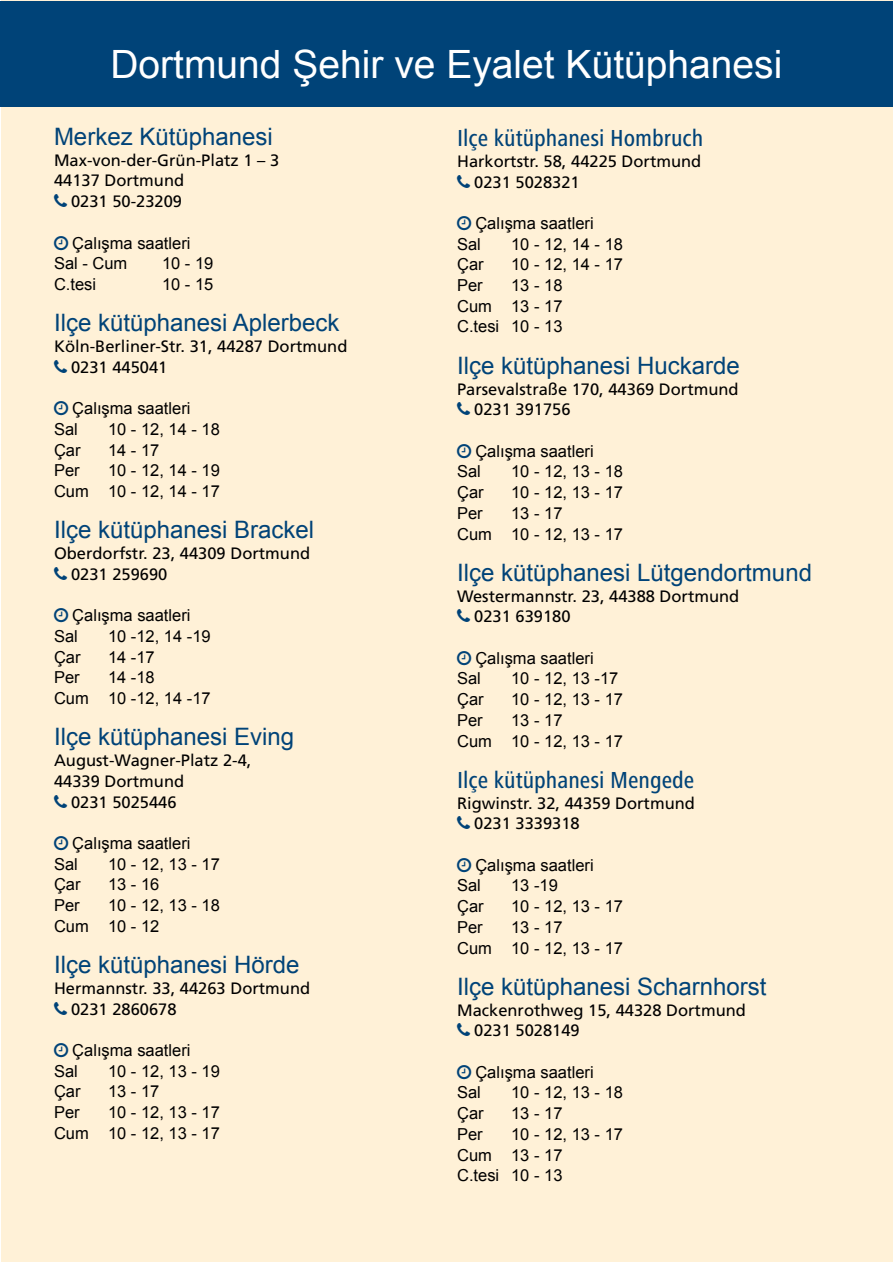
<style>
.page{position:relative;width:893px;height:1263px;background:#fff}
.page>*{position:absolute;margin:0;border:0;box-sizing:border-box;transform-origin:0 0}
.t1{font:39px "Arial";color:#fff}
.t2{font:24px "Arial";color:#004378}
.t3{font:500 condensed 24px "Frutiger Next LT";color:#004378}
.t4{font:16.5px/20.7px "Arial";color:#000}
.t5{font:16.5px/20.7px "Frutiger";color:#000}
</style>
<div class="page">
<div style="left:1px;top:1px;width:891px;height:1261px;background:#fff1d7"></div>
<div style="left:0;top:1px;width:893px;height:105px;background:#004378"></div>
<h1 class="t1" style="left:110px;top:38px;width:673px">Dortmund Şehir ve Eyalet Kütüphanesi</h1>
<h2 class="t2" style="left:54px;top:121px;width:220px">Merkez Kütüphanesi</h2>
<p class="t5" style="left:54px;top:149px;width:227px">Max-von-der-Grün-Platz 1 – 3</p>
<p class="t5" style="left:54px;top:170px;width:132px">44137 Dortmund</p>
<p class="t5" style="left:71px;top:191px;width:112px">0231 50-23209</p>
<p class="t4" style="left:54px;top:233px;width:138px;text-indent:18px">Çalışma saatleri<br>Sal - Cum</p>
<p class="t4" style="left:162px;top:253px;width:53px">10 - 19</p>
<p class="t4" style="left:54px;top:274px;width:44px">C.tesi</p>
<p class="t4" style="left:162px;top:274px;width:53px">10 - 15</p>
<h2 class="t2" style="left:54px;top:307px;width:287px">Ilçe kütüphanesi Aplerbeck</h2>
<p class="t5" style="left:71px;top:336px;width:278px;text-indent:-17px">Köln-Berliner-Str. 31, 44287 Dortmund<br>0231 445041</p>
<p class="t4" style="left:54px;top:398px;width:138px;text-indent:18px">Çalışma saatleri<br>Sal</p>
<p class="t4" style="left:108px;top:419px;width:113px">10 - 12, 14 - 18</p>
<p class="t4" style="left:54px;top:440px;width:28px">Çar</p>
<p class="t4" style="left:108px;top:440px;width:53px">14 - 17</p>
<p class="t4" style="left:54px;top:460px;width:27px">Per</p>
<p class="t4" style="left:54px;top:460px;width:167px;text-align:right">10 - 12, 14 - 19<br>Cum 10 - 12, 14 - 17</p>
<h2 class="t2" style="left:54px;top:514px;width:262px">Ilçe kütüphanesi Brackel</h2>
<p class="t5" style="left:71px;top:543px;width:241px;text-indent:-17px">Oberdorfstr. 23, 44309 Dortmund<br>0231 259690</p>
<p class="t4" style="left:54px;top:605px;width:138px;text-indent:18px">Çalışma saatleri<br>Sal</p>
<p class="t4" style="left:108px;top:626px;width:104px">10 -12, 14 -19</p>
<p class="t4" style="left:54px;top:647px;width:28px">Çar</p>
<p class="t4" style="left:108px;top:647px;width:48px">14 -17</p>
<p class="t4" style="left:54px;top:667px;width:27px">Per</p>
<p class="t4" style="left:54px;top:667px;width:158px;text-align:center">14 -18<br>Cum 10 -12, 14 -17</p>
<h2 class="t2" style="left:54px;top:721px;width:242px">Ilçe kütüphanesi Eving</h2>
<p class="t5" style="left:54px;top:750px;width:199px">August-Wagner-Platz 2-4,</p>
<p class="t5" style="left:54px;top:771px;width:132px">44339 Dortmund</p>
<p class="t5" style="left:71px;top:791px;width:107px">0231 5025446</p>
<p class="t4" style="left:54px;top:833px;width:138px;text-indent:18px">Çalışma saatleri<br>Sal</p>
<p class="t4" style="left:108px;top:854px;width:113px">10 - 12, 13 - 17</p>
<p class="t4" style="left:54px;top:874px;width:28px">Çar</p>
<p class="t4" style="left:108px;top:874px;width:53px">13 - 16</p>
<p class="t4" style="left:54px;top:895px;width:27px">Per</p>
<p class="t4" style="left:54px;top:895px;width:167px;text-indent:54px">10 - 12, 13 - 18<br>Cum 10 - 12</p>
<h2 class="t2" style="left:54px;top:949px;width:247px">Ilçe kütüphanesi Hörde</h2>
<p class="t5" style="left:71px;top:977px;width:241px;text-indent:-17px">Hermannstr. 33, 44263 Dortmund<br>0231 2860678</p>
<p class="t4" style="left:54px;top:1040px;width:138px;text-indent:18px">Çalışma saatleri<br>Sal</p>
<p class="t4" style="left:108px;top:1061px;width:113px">10 - 12, 13 - 19</p>
<p class="t4" style="left:54px;top:1081px;width:28px">Çar</p>
<p class="t4" style="left:108px;top:1081px;width:53px">13 - 17</p>
<p class="t4" style="left:54px;top:1102px;width:27px">Per</p>
<p class="t4" style="left:54px;top:1102px;width:167px;text-align:right">10 - 12, 13 - 17<br>Cum 10 - 12, 13 - 17</p>
<h2 class="t3" style="left:457px;top:125px;width:248px">Ilçe kütüphanesi Hombruch</h2>
<p class="t5" style="left:474px;top:151px;width:229px;text-indent:-17px">Harkortstr. 58, 44225 Dortmund<br>0231 5028321</p>
<p class="t4" style="left:457px;top:213px;width:138px;text-indent:18px">Çalışma saatleri<br>Sal</p>
<p class="t4" style="left:511px;top:234px;width:113px">10 - 12, 14 - 18</p>
<p class="t4" style="left:457px;top:254px;width:28px">Çar</p>
<p class="t4" style="left:511px;top:254px;width:113px">10 - 12, 14 - 17</p>
<p class="t4" style="left:457px;top:275px;width:27px">Per</p>
<p class="t4" style="left:457px;top:275px;width:107px;text-align:justify;text-indent:54px">13 - 18<br>Cum 13 - 17<br>C.tesi 10 - 13</p>
<h2 class="t2" style="left:457px;top:350px;width:284px">Ilçe kütüphanesi Huckarde</h2>
<p class="t5" style="left:474px;top:378px;width:266px;text-indent:-17px">Parsevalstraße 170, 44369 Dortmund<br>0231 391756</p>
<p class="t4" style="left:457px;top:441px;width:138px;text-indent:18px">Çalışma saatleri<br>Sal</p>
<p class="t4" style="left:511px;top:461px;width:113px">10 - 12, 13 - 18</p>
<p class="t4" style="left:457px;top:482px;width:28px">Çar</p>
<p class="t4" style="left:511px;top:482px;width:113px">10 - 12, 13 - 17</p>
<p class="t4" style="left:457px;top:503px;width:27px">Per</p>
<p class="t4" style="left:457px;top:503px;width:167px;text-align:center">13 - 17<br>Cum 10 - 12, 13 - 17</p>
<h2 class="t2" style="left:457px;top:557px;width:356px">Ilçe kütüphanesi Lütgendortmund</h2>
<p class="t5" style="left:474px;top:585px;width:267px;text-indent:-17px">Westermannstr. 23, 44388 Dortmund<br>0231 639180</p>
<p class="t4" style="left:457px;top:648px;width:138px;text-indent:18px">Çalışma saatleri<br>Sal</p>
<p class="t4" style="left:511px;top:668px;width:109px">10 - 12, 13 -17</p>
<p class="t4" style="left:457px;top:689px;width:28px">Çar</p>
<p class="t4" style="left:511px;top:689px;width:113px">10 - 12, 13 - 17</p>
<p class="t4" style="left:457px;top:710px;width:27px">Per</p>
<p class="t4" style="left:457px;top:710px;width:167px;text-align:center">13 - 17<br>Cum 10 - 12, 13 - 17</p>
<h2 class="t3" style="left:457px;top:767px;width:239px">Ilçe kütüphanesi Mengede</h2>
<p class="t5" style="left:474px;top:792px;width:222px;text-indent:-17px">Rigwinstr. 32, 44359 Dortmund<br>0231 3339318</p>
<p class="t4" style="left:457px;top:855px;width:138px;text-indent:18px">Çalışma saatleri<br>Sal</p>
<p class="t4" style="left:511px;top:875px;width:48px">13 -19</p>
<p class="t4" style="left:457px;top:896px;width:28px">Çar</p>
<p class="t4" style="left:511px;top:896px;width:113px">10 - 12, 13 - 17</p>
<p class="t4" style="left:457px;top:917px;width:27px">Per</p>
<p class="t4" style="left:457px;top:917px;width:167px;text-align:center">13 - 17<br>Cum 10 - 12, 13 - 17</p>
<h2 class="t2" style="left:457px;top:971px;width:311px">Ilçe kütüphanesi Scharnhorst</h2>
<p class="t5" style="left:474px;top:999px;width:273px;text-indent:-17px">Mackenrothweg 15, 44328 Dortmund<br>0231 5028149</p>
<p class="t4" style="left:457px;top:1062px;width:138px;text-indent:18px">Çalışma saatleri<br>Sal</p>
<p class="t4" style="left:511px;top:1082px;width:113px">10 - 12, 13 - 18</p>
<p class="t4" style="left:457px;top:1103px;width:28px">Çar</p>
<p class="t4" style="left:511px;top:1103px;width:53px">13 - 17</p>
<p class="t4" style="left:457px;top:1124px;width:27px">Per</p>
<p class="t4" style="left:457px;top:1124px;width:167px;text-indent:54px">10 - 12, 13 - 17<br>Cum 13 - 17<br>C.tesi 10 - 13</p>
</div>
